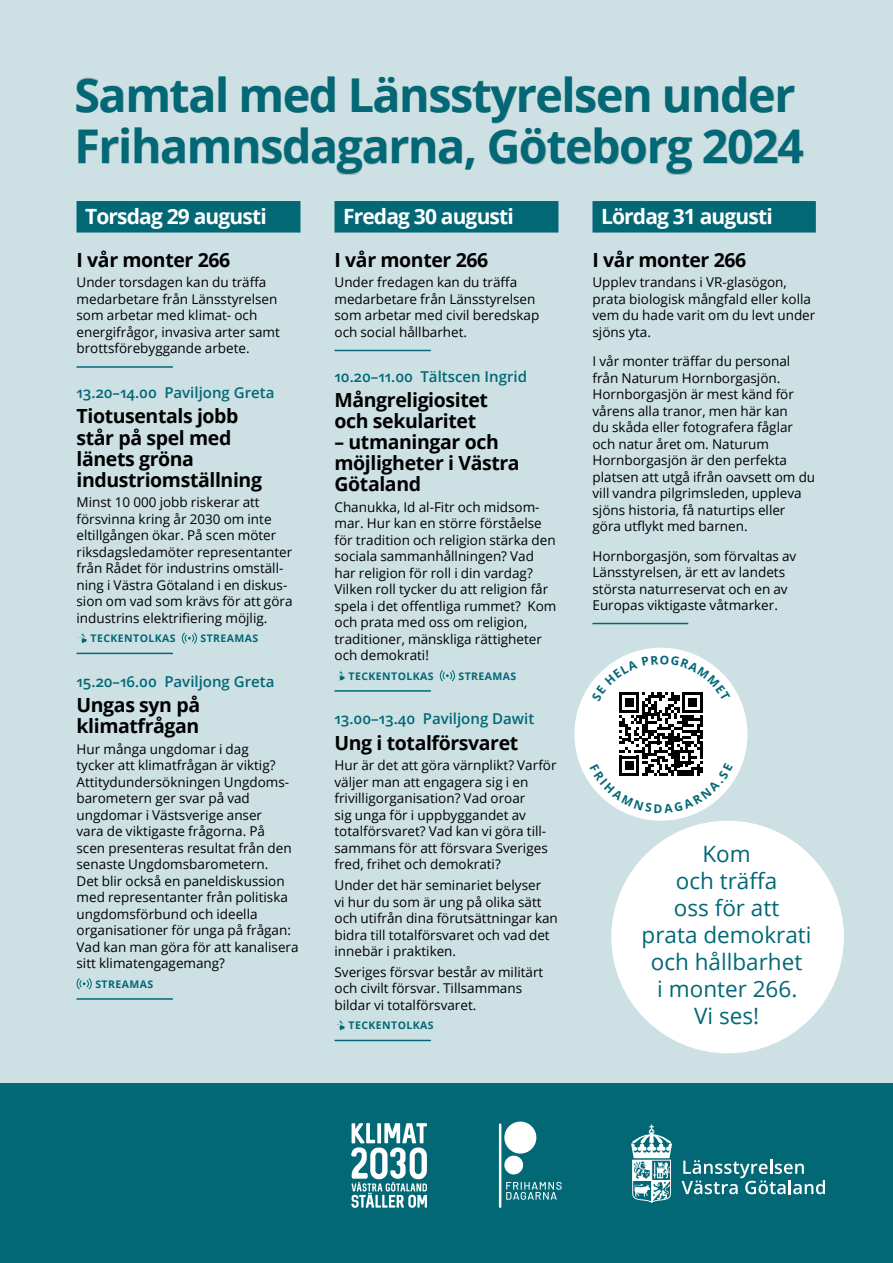
<style>
.page{position:relative;width:893px;height:1263px;background:#cde1e4}
.page>*{position:absolute;margin:0;border:0;box-sizing:border-box;transform-origin:0 0}
.Rubrik{font:700 46.5px/51px "Open Sans";letter-spacing:-.03em;color:#026876}
.Välkommen-bubbla{font:22.5px/27px "Open Sans";color:#026876;text-align:center}
.Dag{font:700 21px "Open Sans";letter-spacing:-.04em;color:#fff}
.Programpunkt{font:700 19.5px/21px "Open Sans";letter-spacing:-.02em;color:#000}
.Tid{font:600 15px "Open Sans";color:#026876}
.Brödtext{font:13.5px/16.5px "Open Sans";color:#000}
.Brödtext_med_linje{font:13.5px/16.5px "Open Sans";color:#000}
.Service{font:700 10.5px "Open Sans";letter-spacing:.04em;color:#026876}
</style>
<div class="page">
<div style="left:0;top:1083px;width:893px;height:180px;background:#026876"></div>
<svg style="left:351px;top:1123px;width:76px;height:85px"></svg>
<div style="left:611px;top:821px;width:233px;height:232px;background:#fff;border-radius:50%"></div>
<hr style="left:499px;top:1123px;width:2px;height:85px;background:#fff">
<svg style="left:506px;top:1182px;width:56px;height:18px"></svg>
<div style="left:504px;top:1156px;width:19px;height:18px;background:#fff;border-radius:50%"></div>
<div style="left:504px;top:1121px;width:32px;height:32px;background:#fff;border-radius:50%"></div>
<svg style="left:631px;top:1124px;width:41px;height:79px"></svg>
<svg style="left:682px;top:1160px;width:143px;height:34px"></svg>
<div style="left:76px;top:77px;width:728px;height:98px;background:#000;opacity:.2"></div>
<div style="left:77px;top:201px;width:223px;height:32px;background:#026876"></div>
<hr style="left:77px;top:366px;width:96px;height:2px;background:#026876">
<hr style="left:77px;top:653px;width:96px;height:1px;background:#026876">
<hr style="left:77px;top:998px;width:96px;height:2px;background:#026876">
<svg style="left:77px;top:632px;width:10px;height:12px"></svg>
<svg style="left:181px;top:633px;width:16px;height:11px"></svg>
<svg style="left:76px;top:978px;width:16px;height:11px"></svg>
<div style="left:334px;top:201px;width:224px;height:32px;background:#026876"></div>
<hr style="left:334px;top:350px;width:97px;height:1px;background:#026876">
<hr style="left:334px;top:690px;width:97px;height:2px;background:#026876">
<hr style="left:334px;top:1040px;width:97px;height:1px;background:#026876">
<svg style="left:337px;top:670px;width:8px;height:11px"></svg>
<svg style="left:439px;top:670px;width:16px;height:11px"></svg>
<svg style="left:336px;top:1019px;width:9px;height:12px"></svg>
<div style="left:592px;top:201px;width:224px;height:32px;background:#026876"></div>
<hr style="left:592px;top:623px;width:96px;height:1px;background:#026876">
<div style="left:574px;top:648px;width:173px;height:173px;background:#fff;border-radius:50%"></div>
<svg style="left:590px;top:655px;width:143px;height:158px"></svg>
<p class="Rubrik" style="left:74px;top:69px;width:731px">Samtal med Länsstyrelsen under<br>Frihamnsdagarna, Göteborg 2024</p>
<p class="Dag" style="left:85px;top:202px;width:183px">Torsdag 29 augusti</p>
<p class="Programpunkt" style="left:77px;top:249px;width:155px">I vår monter 266</p>
<p class="Brödtext_med_linje" style="left:77px;top:274px;width:205px">Under torsdagen kan du träffa medarbetare från Länsstyrelsen som arbetar med klimat- och energifrågor, invasiva arter samt brottsförebyggande arbete.</p>
<p class="Tid" style="left:77px;top:382px;width:199px">13.20–14.00 Paviljong Greta</p>
<p class="Programpunkt" style="left:77px;top:405px;width:187px">Tiotusentals jobb står på spel med länets gröna industriomställning</p>
<p class="Brödtext" style="left:77px;top:494px;width:217px">Minst 10 000 jobb riskerar att försvinna kring år 2030 om inte eltillgången ökar. På scen möter riksdagsledamöter representanter från Rådet för industrins omställ&shy;ning i Västra Götaland i en diskus&shy;sion om vad som krävs för att göra industrins elektrifiering möjlig.</p>
<p class="Service" style="left:91px;top:631px;width:87px">TECKENTOLKAS</p>
<p class="Service" style="left:201px;top:631px;width:59px">STREAMAS</p>
<p class="Tid" style="left:77px;top:671px;width:199px">15.20–16.00 Paviljong Greta</p>
<p class="Programpunkt" style="left:77px;top:694px;width:125px">Ungas syn på klimatfrågan</p>
<p class="Brödtext" style="left:77px;top:740px;width:224px">Hur många ungdomar i dag<br>tycker att klimatfrågan är viktig?<br>Attitydundersökningen Ungdoms&shy;barometern ger svar på vad ungdomar i Västsverige anser<br>vara de viktigaste frågorna. På<br>scen presenteras resultat från den senaste Ungdomsbarometern.<br>Det blir också en paneldiskussion med representanter från politiska ungdomsförbund och ideella organisationer för unga på frågan:<br>Vad kan man göra för att kanalisera sitt klimatengagemang?</p>
<p class="Service" style="left:95px;top:976px;width:59px">STREAMAS</p>
<p class="Dag" style="left:343px;top:202px;width:172px">Fredag 30 augusti</p>
<p class="Programpunkt" style="left:334px;top:249px;width:155px">I vår monter 266</p>
<p class="Brödtext_med_linje" style="left:334px;top:274px;width:206px">Under fredagen kan du träffa medarbetare från Länsstyrelsen som arbetar med civil beredskap och social hållbarhet.</p>
<p class="Tid" style="left:334px;top:366px;width:194px">10.20–11.00 Tältscen Ingrid</p>
<p class="Programpunkt" style="left:334px;top:389px;width:155px">Mångreligiositet och sekularitet</p>
<p class="Programpunkt" style="left:334px;top:431px;width:187px">– utmaningar och möjligheter i Västra<br>Götaland</p>
<p class="Brödtext" style="left:334px;top:498px;width:223px">Chanukka, Id al-Fitr och midsom&shy;mar. Hur kan en större förståelse för tradition och religion stärka den sociala sammanhållningen? Vad har religion för roll i din vardag?<br>Vilken roll tycker du att religion får spela i det offentliga rummet? Kom och prata med oss om religion, traditioner, mänskliga rättigheter och demokrati!</p>
<p class="Service" style="left:349px;top:668px;width:87px">TECKENTOLKAS</p>
<p class="Service" style="left:459px;top:668px;width:59px">STREAMAS</p>
<p class="Tid" style="left:334px;top:708px;width:201px">13.00–13.40 Paviljong Dawit</p>
<p class="Programpunkt" style="left:334px;top:731px;width:185px">Ung i totalförsvaret</p>
<p class="Brödtext" style="left:334px;top:757px;width:224px">Hur är det att göra värnplikt? Varför väljer man att engagera sig i en frivilligorganisation? Vad oroar<br>sig unga för i uppbyggandet av totalförsvaret? Vad kan vi göra till&shy;sammans för att försvara Sveriges fred, frihet och demokrati?</p>
<p class="Brödtext" style="left:334px;top:876px;width:225px">Under det här seminariet belyser<br>vi hur du som är ung på olika sätt och utifrån dina förutsättningar kan bidra till totalförsvaret och vad det innebär i praktiken.</p>
<p class="Brödtext" style="left:334px;top:963px;width:210px">Sveriges försvar består av militärt och civilt försvar. Tillsammans bildar vi totalförsvaret.</p>
<p class="Service" style="left:349px;top:1018px;width:87px">TECKENTOLKAS</p>
<p class="Dag" style="left:601px;top:202px;width:173px">Lördag 31 augusti</p>
<p class="Programpunkt" style="left:592px;top:249px;width:155px">I vår monter 266</p>
<p class="Brödtext_med_linje" style="left:592px;top:274px;width:224px">Upplev trandans i VR-glasögon, prata biologisk mångfald eller kolla vem du hade varit om du levt under sjöns yta.</p>
<p class="Brödtext_med_linje" style="left:592px;top:353px;width:224px">I vår monter träffar du personal från Naturum Hornborgasjön.<br>Hornborgasjön är mest känd för vårens alla tranor, men här kan<br>du skåda eller fotografera fåglar och natur året om. Naturum<br>Hornborgasjön är den perfekta platsen att utgå ifrån oavsett om du vill vandra pilgrimsleden, uppleva sjöns historia, få naturtips eller göra utflykt med barnen.</p>
<p class="Brödtext_med_linje" style="left:592px;top:547px;width:205px">Hornborgasjön, som förvaltas av<br>Länsstyrelsen, är ett av landets största naturreservat och en av<br>Europas viktigaste våtmarker.</p>
<p class="Välkommen-bubbla" style="left:642px;top:840px;width:171px">Kom<br>och träffa<br>oss för att<br>prata demokrati och hållbarhet<br>i monter 266.<br>Vi ses!</p>
</div>
